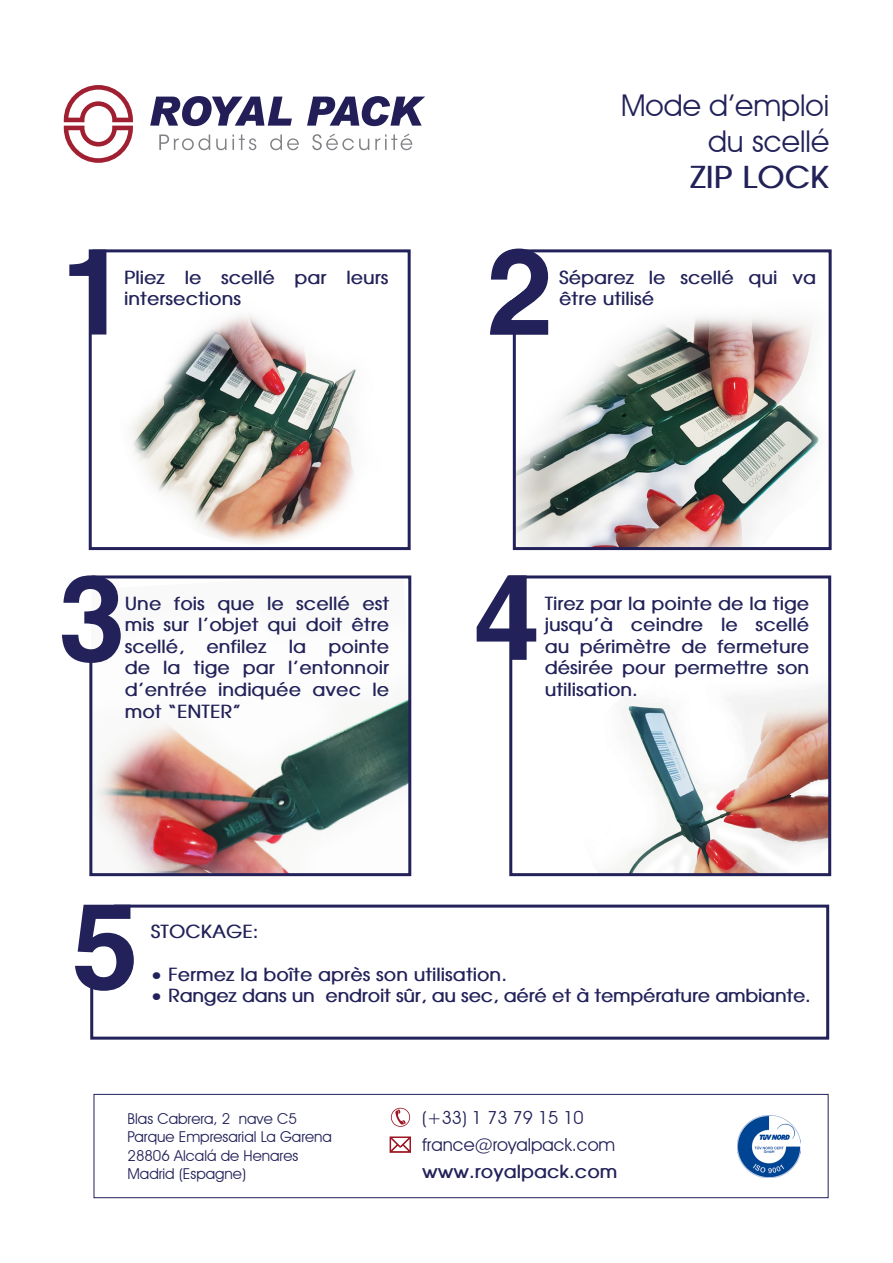
<style>
.page{position:relative;width:893px;height:1263px;background:#fff}
.page>*{position:absolute;margin:0;border:0;box-sizing:border-box;transform-origin:0 0}
.t1{font:700 120px "Helvetica";color:#222159}
.t2{font:30px/36px "Avant Garde IT Cby BT";color:#222159;text-align:right}
.Pie_pagina_producto{font:700 18px/21.6px "Avant Garde";color:#222159}
.Pie_pagina_producto-2{font:18px "Avant Garde IT Cby BT";color:#222159}
.Pie_pagina_producto-3{font:15px "Avant Garde IT Cby BT";color:#222159}
.s1{font-family:"Avant Garde";font-weight:700}
</style>
<div class="page">
<div style="left:94px;top:1094px;width:734px;height:104px;border:1px solid #222159"></div>
<img style="left:738px;top:1115px;width:62px;height:63px">
<img style="left:93px;top:253px;width:263px;height:291px">
<div style="left:89px;top:249px;width:322px;height:301px;border:3px solid #222159"></div>
<svg style="left:69px;top:250px;width:37px;height:84px"></svg>
<img style="left:512px;top:248px;width:320px;height:303px">
<svg style="left:89px;top:575px;width:323px;height:302px"></svg>
<img style="left:598px;top:686px;width:229px;height:186px">
<div style="left:509px;top:575px;width:322px;height:301px;border:3px solid #222159"></div>
<svg style="left:490px;top:249px;width:58px;height:86px"></svg>
<svg style="left:90px;top:904px;width:740px;height:136px"></svg>
<svg style="left:391px;top:1108px;width:19px;height:19px"></svg>
<svg style="left:392px;top:1139px;width:17px;height:11px"></svg>
<div style="left:390px;top:1137px;width:21px;height:15px;border:1px solid #9c1623"></div>
<svg style="left:150px;top:96px;width:142px;height:30px"></svg>
<svg style="left:307px;top:96px;width:118px;height:30px"></svg>
<svg style="left:64px;top:85px;width:69px;height:78px"></svg>
<svg style="left:159px;top:134px;width:51px;height:16px"></svg>
<svg style="left:216px;top:139px;width:10px;height:11px"></svg>
<svg style="left:232px;top:134px;width:24px;height:16px"></svg>
<svg style="left:270px;top:134px;width:29px;height:16px"></svg>
<svg style="left:312px;top:134px;width:57px;height:16px"></svg>
<svg style="left:375px;top:134px;width:37px;height:16px"></svg>
<p class="t2" style="left:621px;top:87px;width:210px">Mode d’emploi du scellé<br><span class="s1">ZIP LOCK</span></p>
<p class="Pie_pagina_producto" style="left:124px;top:266px;width:266px">Pliez le scellé par leurs intersections</p>
<p class="Pie_pagina_producto" style="left:559px;top:266px;width:258px">Séparez le scellé qui va être utilisé</p>
<p class="t1" style="left:59px;top:522px;width:68px">3</p>
<p class="t1" style="left:473px;top:521px;width:68px">4</p>
<p class="Pie_pagina_producto" style="left:125px;top:592px;width:266px;text-align:justify">Une fois que le scellé est mis sur l’objet qui doit être scellé, enfilez la pointe de la tige par l’entonnoir d’entrée indiquée avec le mot “ENTER”</p>
<p class="Pie_pagina_producto" style="left:545px;top:592px;width:266px;text-align:justify">Tirez par la pointe de la tige jusqu’à ceindre le scellé au périmètre de fermeture désirée pour permettre son utilisation.</p>
<p class="t1" style="left:72px;top:849px;width:68px">5</p>
<p class="Pie_pagina_producto" style="left:151px;top:920px;width:109px">STOCKAGE:</p>
<p class="Pie_pagina_producto" style="left:151px;top:963px;width:358px">• Fermez la boîte après son utilisation.</p>
<p class="Pie_pagina_producto" style="left:151px;top:985px;width:661px">• Rangez dans un endroit sûr, au sec, aéré et à température ambiante.</p>
<p class="Pie_pagina_producto-3" style="left:128px;top:1110px;width:171px">Blas Cabrera, 2 nave C5</p>
<p class="Pie_pagina_producto-3" style="left:128px;top:1128px;width:206px">Parque Empresarial La Garena</p>
<p class="Pie_pagina_producto-3" style="left:128px;top:1146px;width:172px">28806 Alcalá de Henares</p>
<p class="Pie_pagina_producto-3" style="left:128px;top:1164px;width:120px">Madrid (Espagne)</p>
<p class="Pie_pagina_producto-2" style="left:422px;top:1106px;width:163px">(+33) 1 73 79 15 10</p>
<p class="Pie_pagina_producto-2" style="left:422px;top:1133px;width:195px">france@royalpack.com</p>
<p class="Pie_pagina_producto" style="left:422px;top:1160px;width:197px">www.royalpack.com</p>
</div>
